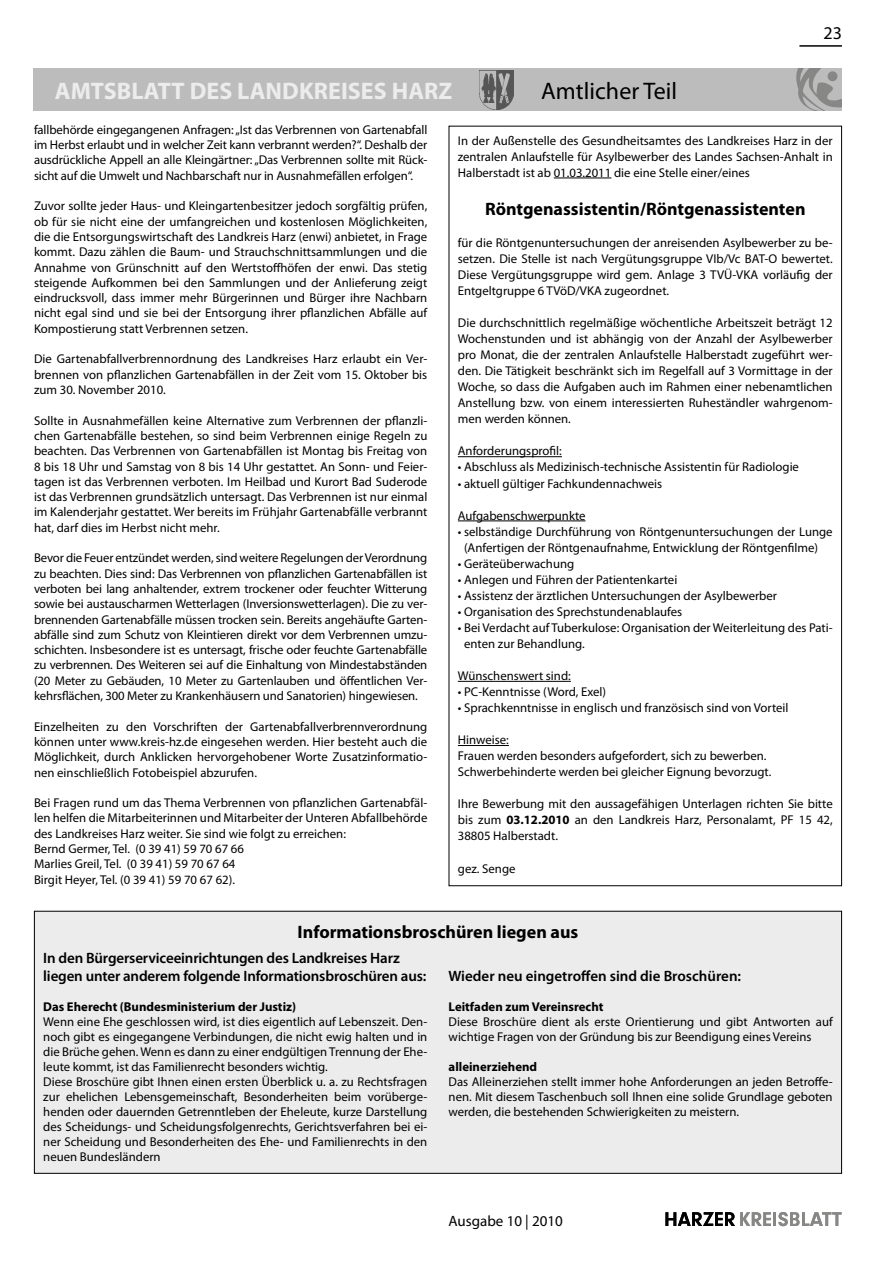
<style>
.page{position:relative;width:893px;height:1263px;background:#fff}
.page>*{position:absolute;margin:0;border:0;box-sizing:border-box;transform-origin:0 0}
.t1{font:700 24px "Myriad Pro";letter-spacing:.005em;color:#ececec}
.t2{font:24px "Myriad Pro";letter-spacing:.005em;color:#000}
.t3{font:700 18px "Myriad Pro";color:#000}
.t4{font:18px "Myriad Pro";color:#000}
.t5{font:600 15px/18px "Myriad Pro";letter-spacing:-.01em;color:#000}
.t6{font:15px "Myriad Pro";color:#000}
.t7{font:12.75px/15.3px "Myriad Pro";color:#000;text-align:justify}
.t8{font:700 12.75px "Myriad Pro";color:#000}
.s1{font-weight:700}
</style>
<div class="page">
<svg style="left:665px;top:1212px;width:106px;height:14px"></svg>
<hr style="left:773px;top:1212px;width:3px;height:14px;background:#878786">
<svg style="left:778px;top:1212px;width:63px;height:14px"></svg>
<hr style="left:799px;top:45px;width:43px;height:2px;background:#000">
<div style="left:34px;top:68px;width:808px;height:43px;background:#bcbcbd"></div>
<svg style="left:796px;top:68px;width:46px;height:43px"></svg>
<img style="left:479px;top:70px;width:35px;height:39px">
<hr style="left:554px;top:178px;width:57px;height:1px;background:#000">
<hr style="left:458px;top:456px;width:104px;height:1px;background:#000">
<hr style="left:458px;top:521px;width:127px;height:1px;background:#000">
<hr style="left:458px;top:681px;width:113px;height:1px;background:#000">
<hr style="left:458px;top:745px;width:51px;height:1px;background:#000">
<div style="left:34px;top:911px;width:808px;height:262px;background:#ececec"></div>
<div style="left:34px;top:911px;width:808px;height:263px;border:1px solid #000"></div>
<h2 class="t4" style="left:823px;top:22px;width:20px">23</h2>
<h1 class="t1" style="left:55px;top:75px;width:399px">AMTSBLATT DES LANDKREISES HARZ</h1>
<h1 class="t2" style="left:541px;top:76px;width:138px">Amtlicher Teil</h1>
<p class="t7" style="left:34px;top:122px;width:395px">fallbehörde eingegangenen Anfragen: „Ist das Verbrennen von Gartenabfall im Herbst erlaubt und in welcher Zeit kann verbrannt werden?“. Deshalb der ausdrückliche Appell an alle Kleingärtner: „Das Verbrennen sollte mit Rück&shy;sicht auf die Umwelt und Nachbarschaft nur in Ausnahmefällen erfolgen“.</p>
<p class="t7" style="left:34px;top:198px;width:395px">Zuvor sollte jeder Haus- und Kleingartenbesitzer jedoch sorgfältig prüfen, ob für sie nicht eine der umfangreichen und kostenlosen Möglichkeiten, die die Entsorgungswirtschaft des Landkreis Harz (enwi) anbietet, in Frage kommt. Dazu zählen die Baum- und Strauchschnittsammlungen und die Annahme von Grünschnitt auf den Wertstoffhöfen der enwi. Das stetig steigende Aufkommen bei den Sammlungen und der Anlieferung zeigt eindrucksvoll, dass immer mehr Bürgerinnen und Bürger ihre Nachbarn nicht egal sind und sie bei der Entsorgung ihrer pflanzlichen Abfälle auf Kompostierung statt Verbrennen setzen.</p>
<p class="t7" style="left:34px;top:351px;width:395px">Die Gartenabfallverbrennordnung des Landkreises Harz erlaubt ein Ver&shy;brennen von pflanzlichen Gartenabfällen in der Zeit vom 15. Oktober bis zum 30. November 2010.</p>
<p class="t7" style="left:34px;top:412px;width:395px">Sollte in Ausnahmefällen keine Alternative zum Verbrennen der pflanzli&shy;chen Gartenabfälle bestehen, so sind beim Verbrennen einige Regeln zu beachten. Das Verbrennen von Gartenabfällen ist Montag bis Freitag von 8 bis 18 Uhr und Samstag von 8 bis 14 Uhr gestattet. An Sonn- und Feier&shy;tagen ist das Verbrennen verboten. Im Heilbad und Kurort Bad Suderode ist das Verbrennen grundsätzlich untersagt. Das Verbrennen ist nur einmal im Kalenderjahr gestattet. Wer bereits im Frühjahr Gartenabfälle verbrannt hat, darf dies im Herbst nicht mehr.</p>
<p class="t7" style="left:34px;top:550px;width:395px">Bevor die Feuer entzündet werden, sind weitere Regelungen der Verordnung zu beachten. Dies sind: Das Verbrennen von pflanzlichen Gartenabfällen ist verboten bei lang anhaltender, extrem trockener oder feuchter Witterung sowie bei austauscharmen Wetterlagen (Inversionswetterlagen). Die zu ver&shy;brennenden Gartenabfälle müssen trocken sein. Bereits angehäufte Garten&shy;abfälle sind zum Schutz von Kleintieren direkt vor dem Verbrennen umzu&shy;schichten. Insbesondere ist es untersagt, frische oder feuchte Gartenabfälle zu verbrennen. Des Weiteren sei auf die Einhaltung von Mindestabständen (20 Meter zu Gebäuden, 10 Meter zu Gartenlauben und öffentlichen Ver&shy;kehrsflächen, 300 Meter zu Krankenhäusern und Sanatorien) hingewiesen.</p>
<p class="t7" style="left:34px;top:718px;width:395px">Einzelheiten zu den Vorschriften der Gartenabfallverbrennverordnung können unter www.kreis-hz.de eingesehen werden. Hier besteht auch die Möglichkeit, durch Anklicken hervorgehobener Worte Zusatzinformatio&shy;nen einschließlich Fotobeispiel abzurufen.</p>
<p class="t7" style="left:34px;top:795px;width:395px;text-align:left">Bei Fragen rund um das Thema Verbrennen von pflanzlichen Gartenabfäl&shy;len helfen die Mitarbeiterinnen und Mitarbeiter der Unteren Abfallbehörde des Landkreises Harz weiter. Sie sind wie folgt zu erreichen:<br>Bernd Germer, Tel. (0 39 41) 59 70 67 66<br>Marlies Greil, Tel. (0 39 41) 59 70 67 64<br>Birgit Heyer, Tel. (0 39 41) 59 70 67 62).</p>
<p class="t7" style="left:458px;top:132px;width:376px;line-height:16px">In der Außenstelle des Gesundheitsamtes des Landkreises Harz in der zentralen Anlaufstelle für Asylbewerber des Landes Sachsen-Anhalt in Halberstadt ist ab 01.03.2011 die eine Stelle einer/eines</p>
<h2 class="t3" style="left:485px;top:197px;width:322px">Röntgenassistentin/Röntgenassistenten</h2>
<p class="t7" style="left:458px;top:234px;width:376px;line-height:16px">für die Röntgenuntersuchungen der anreisenden Asylbewerber zu be&shy;setzen. Die Stelle ist nach Vergütungsgruppe VIb/Vc BAT-O bewertet.<br>Diese Vergütungsgruppe wird gem. Anlage 3 TVÜ-VKA vorläufig der Entgeltgruppe 6 TVöD/VKA zugeordnet.</p>
<p class="t7" style="left:458px;top:315px;width:376px;line-height:16px">Die durchschnittlich regelmäßige wöchentliche Arbeitszeit beträgt 12<br>Wochenstunden und ist abhängig von der Anzahl der Asylbewerber pro Monat, die der zentralen Anlaufstelle Halberstadt zugeführt wer&shy;den. Die Tätigkeit beschränkt sich im Regelfall auf 3 Vormittage in der Woche, so dass die Aufgaben auch im Rahmen einer nebenamtlichen Anstellung bzw. von einem interessierten Ruheständler wahrgenom&shy;men werden können.</p>
<p class="t7" style="left:458px;top:443px;width:106px">Anforderungsprofil:</p>
<p class="t7" style="left:458px;top:459px;width:343px">• Abschluss als Medizinisch-technische Assistentin für Radiologie</p>
<p class="t7" style="left:458px;top:475px;width:206px">• aktuell gültiger Fachkundennachweis</p>
<p class="t7" style="left:458px;top:507px;width:129px">Aufgabenschwerpunkte</p>
<p class="t7" style="left:464px;top:523px;width:370px;line-height:16px;text-indent:-6px">• selbständige Durchführung von Röntgenuntersuchungen der Lunge (Anfertigen der Röntgenaufnahme, Entwicklung der Röntgenfilme)</p>
<p class="t7" style="left:458px;top:556px;width:118px">• Geräteüberwachung</p>
<p class="t7" style="left:458px;top:572px;width:221px">• Anlegen und Führen der Patientenkartei</p>
<p class="t7" style="left:458px;top:588px;width:321px">• Assistenz der ärztlichen Untersuchungen der Asylbewerber</p>
<p class="t7" style="left:458px;top:604px;width:226px">• Organisation des Sprechstundenablaufes</p>
<p class="t7" style="left:464px;top:619px;width:370px;line-height:16px;text-indent:-6px">• Bei Verdacht auf Tuberkulose: Organisation der Weiterleitung des Pati&shy;enten zur Behandlung.</p>
<p class="t7" style="left:458px;top:668px;width:114px">Wünschenswert sind:</p>
<p class="t7" style="left:458px;top:684px;width:150px">• PC-Kenntnisse (Word, Exel)</p>
<p class="t7" style="left:458px;top:700px;width:332px">• Sprachkenntnisse in englisch und französisch sind von Vorteil</p>
<p class="t7" style="left:458px;top:732px;width:315px;line-height:16px;text-align:left">Hinweise:<br>Frauen werden besonders aufgefordert, sich zu bewerben.<br>Schwerbehinderte werden bei gleicher Eignung bevorzugt.</p>
<p class="t7" style="left:458px;top:796px;width:376px;line-height:16px">Ihre Bewerbung mit den aussagefähigen Unterlagen richten Sie bitte bis zum <span class="s1">03.12.2010</span> an den Landkreis Harz, Personalamt, PF 15 42, 38805 Halberstadt.</p>
<p class="t7" style="left:458px;top:860px;width:59px">gez. Senge</p>
<h2 class="t3" style="left:298px;top:920px;width:282px">Informationsbroschüren liegen aus</h2>
<p class="t5" style="left:43px;top:948px;width:385px">In den Bürgerserviceeinrichtungen des Landkreises Harz liegen unter anderem folgende Informationsbroschüren aus:</p>
<p class="t8" style="left:43px;top:998px;width:254px">Das Eherecht (Bundesministerium der Justiz)</p>
<p class="t7" style="left:43px;top:1014px;width:386px;text-align:left">Wenn eine Ehe geschlossen wird, ist dies eigentlich auf Lebenszeit. Den&shy;noch gibt es eingegangene Verbindungen, die nicht ewig halten und in die Brüche gehen. Wenn es dann zu einer endgültigen Trennung der Ehe&shy;leute kommt, ist das Familienrecht besonders wichtig.<br>Diese Broschüre gibt Ihnen einen ersten Überblick u. a. zu Rechtsfragen zur ehelichen Lebensgemeinschaft, Besonderheiten beim vorüberge&shy;henden oder dauernden Getrenntleben der Eheleute, kurze Darstellung des Scheidungs- und Scheidungsfolgenrechts, Gerichtsverfahren bei ei&shy;ner Scheidung und Besonderheiten des Ehe- und Familienrechts in den neuen Bundesländern</p>
<p class="t5" style="left:449px;top:966px;width:294px">Wieder neu eingetroffen sind die Broschüren:</p>
<p class="t8" style="left:449px;top:998px;width:156px">Leitfaden zum Vereinsrecht</p>
<p class="t7" style="left:449px;top:1014px;width:386px">Diese Broschüre dient als erste Orientierung und gibt Antworten auf wichtige Fragen von der Gründung bis zur Beendigung eines Vereins</p>
<p class="t8" style="left:449px;top:1058px;width:90px">alleinerziehend</p>
<p class="t7" style="left:449px;top:1074px;width:386px">Das Alleinerziehen stellt immer hohe Anforderungen an jeden Betroffe&shy;nen. Mit diesem Taschenbuch soll Ihnen eine solide Grundlage geboten werden, die bestehenden Schwierigkeiten zu meistern.</p>
<p class="t6" style="left:449px;top:1211px;width:116px">Ausgabe 10 | 2010</p>
</div>
